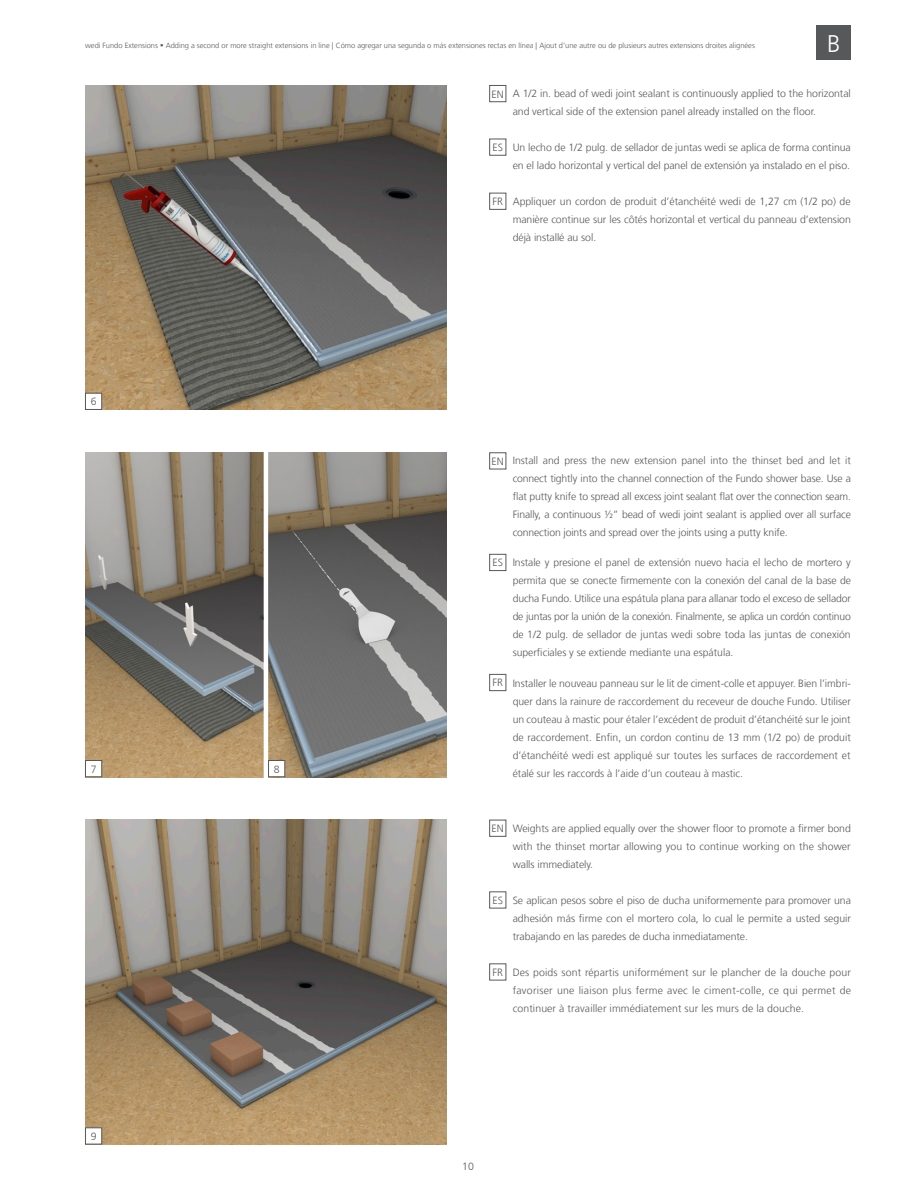
<style>
.page{position:relative;width:919px;height:1187px;background:#fff}
.page>*{position:absolute;margin:0;border:0;box-sizing:border-box;transform-origin:0 0}
.Subline_Regular{font:300 24px "Frutiger LT Com";color:#fff}
.Copy_Medium{font:300 10.5px/18px "Frutiger LT Com";letter-spacing:-.005em;color:#57585a;text-align:justify}
.Copy_Small{font:300 7.5px "Frutiger LT Com";color:#57585a}
</style>
<div class="page">
<img style="left:85px;top:85px;width:361px;height:325px">
<div style="left:85px;top:393px;width:17px;height:17px;background:#fff;border:1px solid #57585a"></div>
<img style="left:268px;top:452px;width:178px;height:325px">
<img style="left:85px;top:819px;width:361px;height:325px">
<svg style="left:85px;top:452px;width:178px;height:325px;background:#8a8172"></svg>
<div style="left:85px;top:1127px;width:17px;height:17px;background:#fff;border:1px solid #57585a"></div>
<div style="left:85px;top:760px;width:17px;height:17px;background:#fff;border:1px solid #57585a"></div>
<div style="left:489px;top:85px;width:17px;height:17px;background:#fff;border:1px solid #57585a"></div>
<div style="left:489px;top:139px;width:17px;height:17px;background:#fff;border:1px solid #57585a"></div>
<div style="left:489px;top:193px;width:17px;height:17px;background:#fff;border:1px solid #57585a"></div>
<div style="left:489px;top:891px;width:17px;height:17px;background:#fff;border:1px solid #57585a"></div>
<div style="left:489px;top:819px;width:17px;height:17px;background:#fff;border:1px solid #57585a"></div>
<div style="left:489px;top:963px;width:17px;height:17px;background:#fff;border:1px solid #57585a"></div>
<div style="left:816px;top:26px;width:34px;height:34px;background:#57585a"></div>
<div style="left:489px;top:452px;width:17px;height:17px;background:#fff;border:1px solid #57585a"></div>
<div style="left:489px;top:554px;width:17px;height:17px;background:#fff;border:1px solid #57585a"></div>
<div style="left:489px;top:674px;width:17px;height:17px;background:#fff;border:1px solid #57585a"></div>
<div style="left:268px;top:760px;width:17px;height:17px;background:#fff;border:1px solid #57585a"></div>
<p class="Copy_Small" style="left:85px;top:41px;width:671px">wedi Fundo Extensions ▪ Adding a second or more straight extensions in line | Cómo agregar una segunda o más extensiones rectas en línea | Ajout d’une autre ou de plusieurs autres extensions droites alignées</p>
<p class="Subline_Regular" style="left:827px;top:29px;width:15px">B</p>
<p class="Copy_Medium" style="left:91px;top:392px;width:7px">6</p>
<p class="Copy_Medium" style="left:91px;top:760px;width:7px">7</p>
<p class="Copy_Medium" style="left:91px;top:1127px;width:7px">9</p>
<p class="Copy_Medium" style="left:274px;top:760px;width:7px">8</p>
<p class="Copy_Medium" style="left:491px;top:85px;width:14px">EN</p>
<p class="Copy_Medium" style="left:492px;top:138px;width:12px">ES</p>
<p class="Copy_Medium" style="left:492px;top:193px;width:12px">FR</p>
<p class="Copy_Medium" style="left:512px;top:84px;width:340px">A 1/2 in. bead of wedi joint sealant is continuously applied to the horizontal and vertical side of the extension panel already installed on the floor.</p>
<p class="Copy_Medium" style="left:512px;top:138px;width:339px">Un lecho de 1/2 pulg. de sellador de juntas wedi se aplica de forma continua en el lado horizontal y vertical del panel de extensión ya instalado en el piso.</p>
<p class="Copy_Medium" style="left:512px;top:192px;width:340px">Appliquer un cordon de produit d’étanchéité wedi de 1,27 cm (1/2 po) de manière continue sur les côtés horizontal et vertical du panneau d’extension déjà installé au sol.</p>
<p class="Copy_Medium" style="left:491px;top:452px;width:14px">EN</p>
<p class="Copy_Medium" style="left:492px;top:553px;width:12px">ES</p>
<p class="Copy_Medium" style="left:492px;top:673px;width:12px">FR</p>
<p class="Copy_Medium" style="left:512px;top:452px;width:340px">Install and press the new extension panel into the thinset bed and let it connect tightly into the channel connection of the Fundo shower base. Use a flat putty knife to spread all excess joint sealant flat over the connection seam.<br>Finally, a continuous ½” bead of wedi joint sealant is applied over all surface connection joints and spread over the joints using a putty knife.</p>
<p class="Copy_Medium" style="left:512px;top:554px;width:340px">Instale y presione el panel de extensión nuevo hacia el lecho de mortero y permita que se conecte firmemente con la conexión del canal de la base de ducha Fundo. Utilice una espátula plana para allanar todo el exceso de sellador de juntas por la unión de la conexión. Finalmente, se aplica un cordón continuo de 1/2 pulg. de sellador de juntas wedi sobre toda las juntas de conexión superficiales y se extiende mediante una espátula.</p>
<p class="Copy_Medium" style="left:512px;top:674px;width:340px">Installer le nouveau panneau sur le lit de ciment-colle et appuyer. Bien l’imbri&shy;quer dans la rainure de raccordement du receveur de douche Fundo. Utiliser un couteau à mastic pour étaler l’excédent de produit d’étanchéité sur le joint de raccordement. Enfin, un cordon continu de 13 mm (1/2 po) de produit d’étanchéité wedi est appliqué sur toutes les surfaces de raccordement et étalé sur les raccords à l’aide d’un couteau à mastic.</p>
<p class="Copy_Medium" style="left:491px;top:819px;width:14px">EN</p>
<p class="Copy_Medium" style="left:492px;top:891px;width:12px">ES</p>
<p class="Copy_Medium" style="left:492px;top:963px;width:12px">FR</p>
<p class="Copy_Medium" style="left:512px;top:819px;width:340px">Weights are applied equally over the shower floor to promote a firmer bond with the thinset mortar allowing you to continue working on the shower walls immediately.</p>
<p class="Copy_Medium" style="left:512px;top:891px;width:340px">Se aplican pesos sobre el piso de ducha uniformemente para promover una adhesión más firme con el mortero cola, lo cual le permite a usted seguir trabajando en las paredes de ducha inmediatamente.</p>
<p class="Copy_Medium" style="left:512px;top:963px;width:340px">Des poids sont répartis uniformément sur le plancher de la douche pour favoriser une liaison plus ferme avec le ciment-colle, ce qui permet de continuer à travailler immédiatement sur les murs de la douche.</p>
<p class="Copy_Medium" style="left:462px;top:1156px;width:13px">10</p>
</div>
